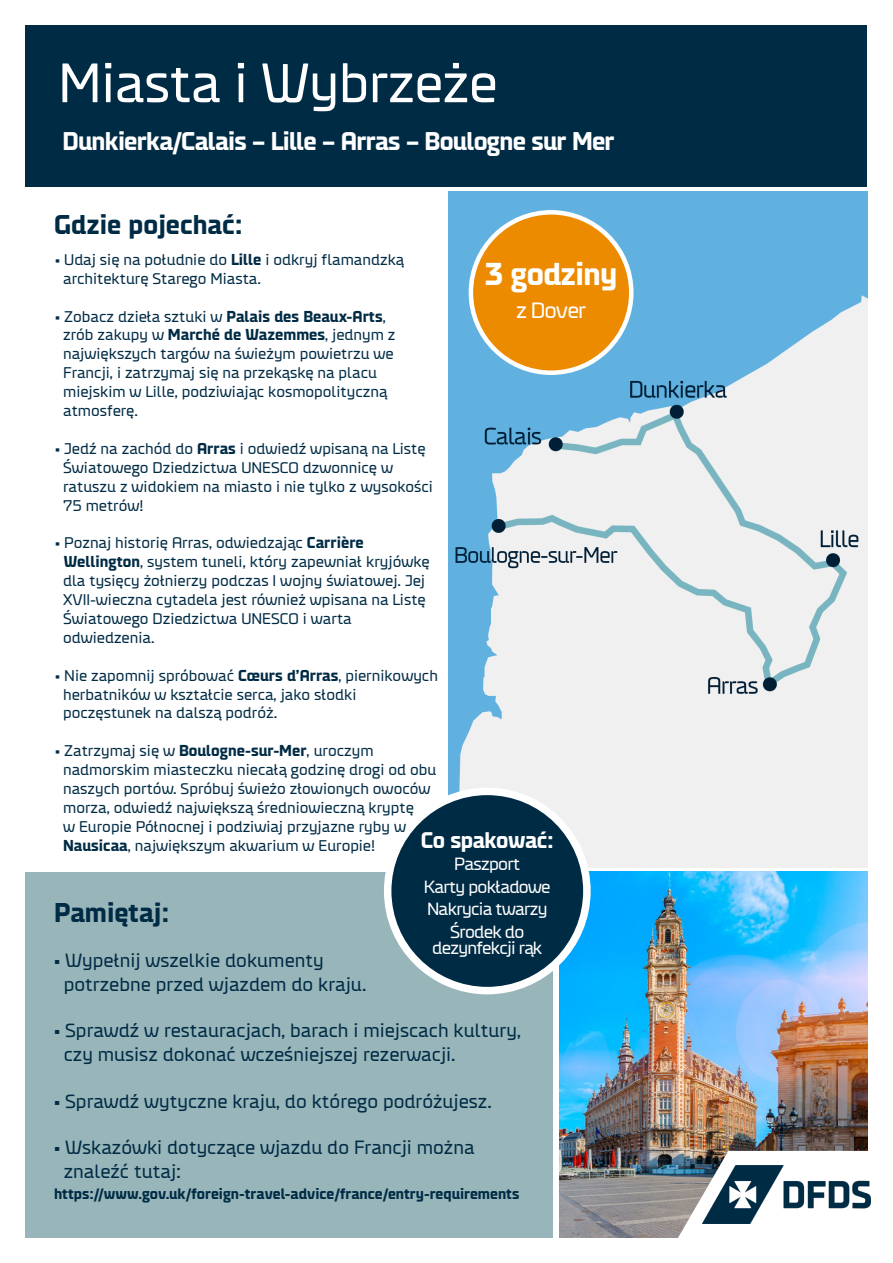
<style>
.page{position:relative;width:893px;height:1263px;background:#fff}
.page>*{position:absolute;margin:0;border:0;box-sizing:border-box;transform-origin:0 0}
.t1{font:55.5px "DFDS";letter-spacing:-.01em;color:#fff}
.t2{font:700 31.5px "DFDS";letter-spacing:-.02em;color:#fff}
.t3{font:700 27px "DFDS";color:#002b45}
.t4{font:700 25.5px "DFDS";letter-spacing:-.03em;color:#fff}
.t5{font:700 22.5px "DFDS";letter-spacing:-.02em;color:#fff}
.t6{font:22.5px "DFDS";letter-spacing:-.04em;color:#fff}
.t7{font:19.5px "DFDS";color:#002b45}
.t8{font:18px "DFDS";letter-spacing:-.04em;color:#fff}
.t9{font:15.75px "DFDS";color:#002b45}
.t10{font:700 15px "DFDS";color:#002b45}
.s1{font-weight:700}
</style>
<div class="page">
<div style="left:26px;top:872px;width:527px;height:365px;background:#98b5b9"></div>
<img style="left:559px;top:872px;width:308px;height:365px">
<img style="left:448px;top:191px;width:419px;height:676px">
<div style="left:26px;top:26px;width:841px;height:161px;background:#002b45"></div>
<div style="left:388px;top:791px;width:199px;height:199px;background:#002b45;border-radius:50%"></div>
<div style="left:384px;top:788px;width:207px;height:206px;border:8px solid #fff;border-radius:50%"></div>
<img style="left:676px;top:1151px;width:191px;height:87px">
<img style="left:703px;top:1166px;width:168px;height:58px">
<div style="left:471px;top:212px;width:160px;height:161px;background:#ed8b00;border-radius:50%"></div>
<div style="left:469px;top:210px;width:164px;height:165px;border:4px solid #fff;border-radius:50%"></div>
<p class="t1" style="left:58px;top:42px;width:441px">Miasta i Wybrzeże</p>
<p class="t4" style="left:63px;top:123px;width:554px">Dunkierka/Calais – Lille – Arras – Boulogne sur Mer</p>
<p class="t3" style="left:54px;top:205px;width:190px">Gdzie pojechać:</p>
<p class="t9" style="left:55px;top:248px;width:350px">• Udaj się na południe do <span class="s1">Lille</span> i odkryj flamandzką</p>
<p class="t9" style="left:63px;top:267px;width:199px">architekturę Starego Miasta.</p>
<p class="t9" style="left:55px;top:304px;width:332px">• Zobacz dzieła sztuki w <span class="s1">Palais des Beaux-Arts</span>,</p>
<p class="t9" style="left:63px;top:323px;width:334px">zrób zakupy w <span class="s1">Marché de Wazemmes</span>, jednym z</p>
<p class="t9" style="left:63px;top:342px;width:332px">największych targów na świeżym powietrzu we</p>
<p class="t9" style="left:63px;top:361px;width:315px">Francji, i zatrzymaj się na przekąskę na placu</p>
<p class="t9" style="left:63px;top:380px;width:325px">miejskim w Lille, podziwiając kosmopolityczną</p>
<p class="t9" style="left:63px;top:399px;width:76px">atmosferę.</p>
<p class="t9" style="left:55px;top:437px;width:372px">• Jedź na zachód do <span class="s1">Arras</span> i odwiedź wpisaną na Listę</p>
<p class="t9" style="left:63px;top:456px;width:331px">Światowego Dziedzictwa UNESCO dzwonnicę w</p>
<p class="t9" style="left:63px;top:475px;width:371px">ratuszu z widokiem na miasto i nie tylko z wysokości</p>
<p class="t9" style="left:63px;top:493px;width:82px">75 metrów!</p>
<p class="t9" style="left:55px;top:531px;width:310px">• Poznaj historię Arras, odwiedzając <span class="s1">Carrière</span></p>
<p class="t9" style="left:64px;top:550px;width:367px"><span class="s1">Wellington</span>, system tuneli, który zapewniał kryjówkę</p>
<p class="t9" style="left:63px;top:569px;width:364px">dla tysięcy żołnierzy podczas I wojny światowej. Jej</p>
<p class="t9" style="left:63px;top:588px;width:364px">XVII-wieczna cytadela jest również wpisana na Listę</p>
<p class="t9" style="left:63px;top:607px;width:290px">Światowego Dziedzictwa UNESCO i warta</p>
<p class="t9" style="left:63px;top:626px;width:93px">odwiedzenia.</p>
<p class="t9" style="left:55px;top:664px;width:384px">• Nie zapomnij spróbować <span class="s1">Cœurs d’Arras</span>, piernikowych</p>
<p class="t9" style="left:63px;top:682px;width:295px">herbatników w kształcie serca, jako słodki</p>
<p class="t9" style="left:63px;top:701px;width:216px">poczęstunek na dalszą podróż.</p>
<p class="t9" style="left:55px;top:739px;width:320px">• Zatrzymaj się w <span class="s1">Boulogne-sur-Mer</span>, uroczym</p>
<p class="t9" style="left:63px;top:758px;width:375px">nadmorskim miasteczku niecałą godzinę drogi od obu</p>
<p class="t9" style="left:63px;top:777px;width:369px">naszych portów. Spróbuj świeżo złowionych owoców</p>
<p class="t9" style="left:63px;top:796px;width:352px">morza, odwiedź największą średniowieczną kryptę</p>
<p class="t9" style="left:63px;top:815px;width:344px">w Europie Północnej i podziwiaj przyjazne ryby w</p>
<p class="t9" style="left:63px;top:834px;width:314px"><span class="s1">Nausicaa</span>, największym akwarium w Europie!</p>
<p class="t2" style="left:485px;top:251px;width:134px">3 godziny</p>
<p class="t6" style="left:516px;top:294px;width:72px">z Dover</p>
<p class="t5" style="left:421px;top:823px;width:134px">Co spakować:</p>
<p class="t8" style="left:454px;top:850px;width:67px">Paszport</p>
<p class="t8" style="left:424px;top:873px;width:128px">Karty pokładowe</p>
<p class="t8" style="left:427px;top:895px;width:122px">Nakrycia twarzy</p>
<p class="t8" style="left:450px;top:918px;width:76px">Środek do</p>
<p class="t8" style="left:432px;top:934px;width:112px">dezynfekcji rąk</p>
<p class="t3" style="left:54px;top:892px;width:117px">Pamiętaj:</p>
<p class="t7" style="left:54px;top:946px;width:271px">• Wypełnij wszelkie dokumenty</p>
<p class="t7" style="left:64px;top:969px;width:304px">potrzebne przed wjazdem do kraju.</p>
<p class="t7" style="left:54px;top:1016px;width:469px">• Sprawdź w restauracjach, barach i miejscach kultury,</p>
<p class="t7" style="left:64px;top:1040px;width:393px">czy musisz dokonać wcześniejszej rezerwacji.</p>
<p class="t7" style="left:54px;top:1086px;width:439px">• Sprawdź wytyczne kraju, do którego podróżujesz.</p>
<p class="t7" style="left:54px;top:1133px;width:422px">• Wskazówki dotyczące wjazdu do Francji można</p>
<p class="t7" style="left:64px;top:1157px;width:119px">znaleźć tutaj:</p>
<p class="t10" style="left:54px;top:1183px;width:467px">https://www.gov.uk/foreign-travel-advice/france/entry-requirements</p>
</div>
